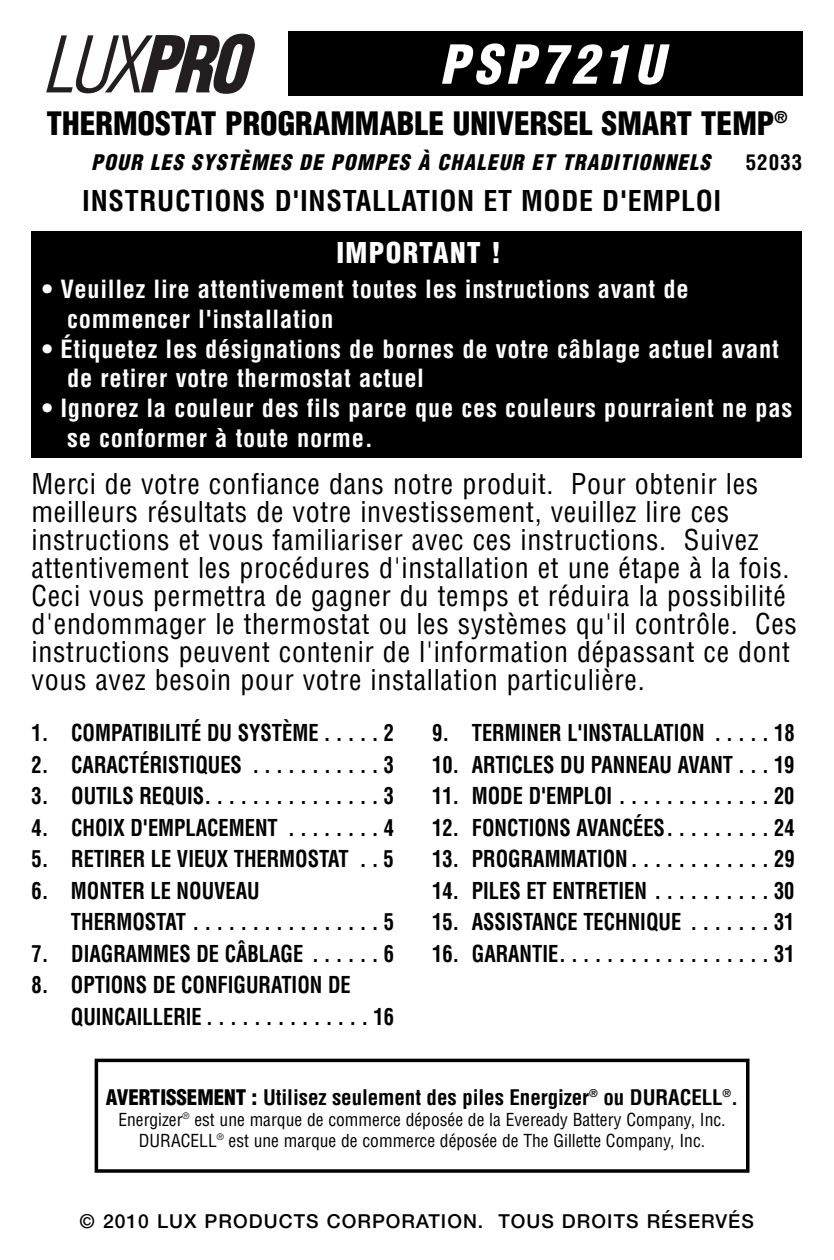
<style>
.page{position:relative;width:834px;height:1260px;background:#fff}
.page>*{position:absolute;margin:0;border:0;box-sizing:border-box;transform-origin:0 0}
.t1{font:italic 900 condensed 52.5px "Helvetica";color:#fff}
.t2{font:900 condensed 31.5px "Helvetica";color:#000}
.t3{font:condensed 28px/28px "Helvetica";letter-spacing:.025em;color:#000}
.t4{font:700 condensed 28px "Helvetica";letter-spacing:.025em;color:#000}
.t5{font:900 condensed 28px "Helvetica";letter-spacing:.05em;color:#fff}
.t6{font:700 condensed 24.5px/29.8px "Helvetica";letter-spacing:.03em;color:#fff}
.t7{font:700 condensed 22.75px/31.5px "Helvetica";color:#000;scale:.9 1}
.t8{font:700 condensed 21px "Helvetica";letter-spacing:-.005em;color:#000}
.t9{font:italic 900 condensed 21px "Helvetica";color:#000}
.t10{font:500 19.25px "Helvetica Neue";letter-spacing:.055em;color:#000}
.t11{font:condensed 17.5px/21px "Helvetica";color:#000;text-align:center}
.s1{font-weight:900}
</style>
<div class="page">
<div style="left:95px;top:1059px;width:654px;height:114px;border:4px solid #000"></div>
<div style="left:288px;top:32px;width:514px;height:64px;background:#000"></div>
<svg style="left:46px;top:34px;width:209px;height:60px"></svg>
<div style="left:32px;top:232px;width:770px;height:226px;background:#000"></div>
<h1 class="t1" style="left:439px;top:31px;width:240px">PSP721U</h1>
<h2 class="t2" style="left:47px;top:104px;width:742px">THERMOSTAT PROGRAMMABLE UNIVERSEL SMART TEMP<sup>®</sup></h2>
<p class="t9" style="left:91px;top:149px;width:625px">POUR LES SYSTÈMES DE POMPES À CHALEUR ET TRADITIONNELS</p>
<p class="t4" style="left:82px;top:183px;width:640px">INSTRUCTIONS D'INSTALLATION ET MODE D'EMPLOI</p>
<p class="t5" style="left:336px;top:235px;width:166px">IMPORTANT !</p>
<p class="t6" style="left:67px;top:274px;width:622px;text-indent:-25px">• Veuillez lire attentivement toutes les instructions avant de commencer l'installation</p>
<p class="t6" style="left:67px;top:334px;width:713px;text-indent:-25px">• Étiquetez les désignations de bornes de votre câblage actuel avant de retirer votre thermostat actuel</p>
<p class="t6" style="left:67px;top:393px;width:726px;text-indent:-25px">• Ignorez la couleur des fils parce que ces couleurs pourraient ne pas se conformer à toute norme.</p>
<p class="t3" style="left:31px;top:469px;width:766px">Merci de votre confiance dans notre produit. Pour obtenir les meilleurs résultats de votre investissement, veuillez lire ces instructions et vous familiariser avec ces instructions. Suivez attentivement les procédures d'installation et une étape à la fois.<br>Ceci vous permettra de gagner du temps et réduira la possibilité d'endommager le thermostat ou les systèmes qu'il contrôle. Ces instructions peuvent contenir de l'information dépassant ce dont vous avez besoin pour votre installation particulière.</p>
<p class="t8" style="left:745px;top:149px;width:58px">52033</p>
<p class="t7" style="left:32px;top:717px;width:404px">1. COMPATIBILITÉ DU SYSTÈME . . . . . 2</p>
<p class="t7" style="left:32px;top:749px;width:404px">2. CARACTÉRISTIQUES . . . . . . . . . . . 3</p>
<p class="t7" style="left:32px;top:780px;width:404px">3. OUTILS REQUIS. . . . . . . . . . . . . . . 3</p>
<p class="t7" style="left:32px;top:812px;width:404px">4. CHOIX D'EMPLACEMENT . . . . . . . . 4</p>
<p class="t7" style="left:32px;top:843px;width:404px">5. RETIRER LE VIEUX THERMOSTAT . . 5</p>
<p class="t7" style="left:71px;top:875px;width:360px;text-indent:-39px">6. MONTER LE NOUVEAU<br>THERMOSTAT . . . . . . . . . . . . . . . . 5</p>
<p class="t7" style="left:32px;top:938px;width:404px">7. DIAGRAMMES DE CÂBLAGE . . . . . . 6</p>
<p class="t7" style="left:71px;top:969px;width:360px;text-indent:-39px">8. OPTIONS DE CONFIGURATION DE<br>QUINCAILLERIE . . . . . . . . . . . . . . 16</p>
<p class="t7" style="left:432px;top:717px;width:404px">9. TERMINER L'INSTALLATION . . . . . 18</p>
<p class="t7" style="left:432px;top:749px;width:404px">10. ARTICLES DU PANNEAU AVANT . . . 19</p>
<p class="t7" style="left:432px;top:780px;width:404px">11. MODE D'EMPLOI . . . . . . . . . . . . . 20</p>
<p class="t7" style="left:432px;top:812px;width:404px">12. FONCTIONS AVANCÉES. . . . . . . . . 24</p>
<p class="t7" style="left:432px;top:843px;width:404px">13. PROGRAMMATION. . . . . . . . . . . . 29</p>
<p class="t7" style="left:432px;top:875px;width:404px">14. PILES ET ENTRETIEN . . . . . . . . . . 30</p>
<p class="t7" style="left:432px;top:906px;width:404px">15. ASSISTANCE TECHNIQUE . . . . . . . 31</p>
<p class="t7" style="left:432px;top:938px;width:404px">16. GARANTIE. . . . . . . . . . . . . . . . . . 31</p>
<p class="t8" style="left:106px;top:1084px;width:633px"><span class="s1">AVERTISSEMENT :</span> Utilisez seulement des piles Energizer<sup>®</sup> ou DURACELL<sup>®</sup>.</p>
<p class="t11" style="left:118px;top:1109px;width:608px">Energizer<sup>®</sup> est une marque de commerce déposée de la Eveready Battery Company, Inc.<br>DURACELL<sup>®</sup> est une marque de commerce déposée de The Gillette Company, Inc.</p>
<p class="t10" style="left:80px;top:1210px;width:675px">© 2010 LUX PRODUCTS CORPORATION. TOUS DROITS RÉSERVÉS</p>
</div>
